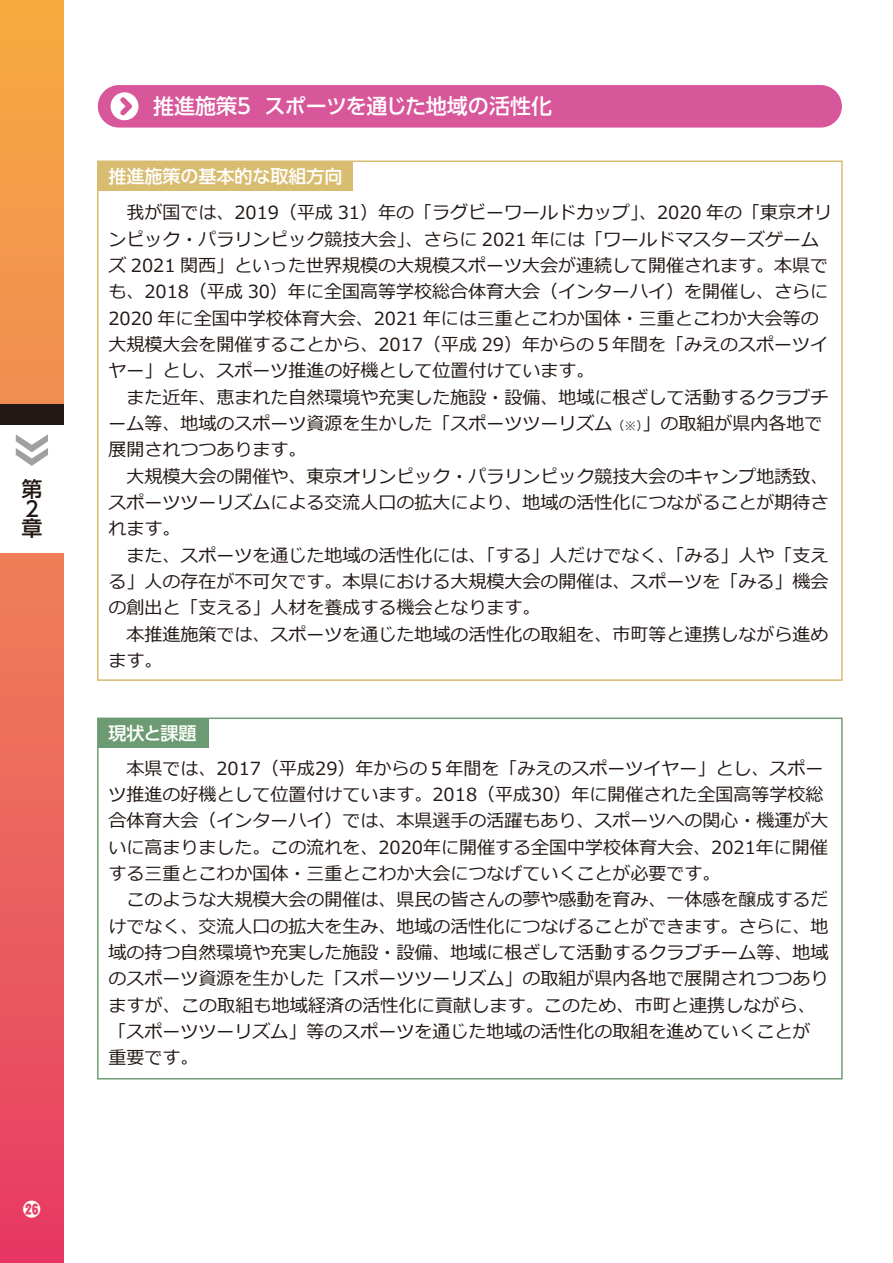
<style>
.page{position:relative;width:893px;height:1263px;background:#fff}
.page>*{position:absolute;margin:0;border:0;box-sizing:border-box;transform-origin:0 0}
.t1{font:21px "BIZ UDP Shin Go Medium";color:#fff}
.t2{font:21px/19.6px "BIZ UDP Shin Go Medium";color:#221815}
.t3{font:18px/26.2px "Meiryo";color:#221815}
.t4{font:18px "BIZ UDP Shin Go Medium";color:#fff}
.s1{font-size:12px}
</style>
<div class="page">
<svg style="left:0;top:0;width:64px;height:1263px;background:#ed7456"></svg>
<div style="left:0;top:404px;width:64px;height:21px;background:#221815"></div>
<div style="left:0;top:425px;width:64px;height:128px;background:#fff"></div>
<svg style="left:16px;top:434px;width:32px;height:32px"></svg>
<div style="left:98px;top:85px;width:744px;height:43px;background:#d8569a;border-radius:21px"></div>
<div style="left:111px;top:92px;width:27px;height:28px;background:#fff;border-radius:50%"></div>
<svg style="left:120px;top:97px;width:12px;height:18px"></svg>
<div style="left:98px;top:161px;width:255px;height:30px;background:#d8bc70"></div>
<div style="left:98px;top:718px;width:110px;height:30px;background:#6c9b73"></div>
<svg style="left:23px;top:1201px;width:17px;height:17px"></svg>
<p class="t2" style="left:21px;top:479px;width:22px">第<br>２章</p>
<p class="t1" style="left:153px;top:96px;width:401px">推進施策５　スポーツを通じた地域の活性化</p>
<p class="t4" style="left:108px;top:167px;width:235px">推進施策の基本的な取組方向</p>
<p class="t3" style="left:108px;top:201px;width:725px;text-indent:18px">我が国では、2019（平成 31）年の「ラグビーワールドカップ」、2020 年の「東京オリンピック・パラリンピック競技大会」、さらに 2021 年には「ワールドマスターズゲームズ 2021 関西」といった世界規模の大規模スポーツ大会が連続して開催されます。本県でも、2018（平成 30）年に全国高等学校総合体育大会（インターハイ）を開催し、さらに2020 年に全国中学校体育大会、2021 年には三重とこわか国体・三重とこわか大会等の大規模大会を開催することから、2017（平成 29）年からの５年間を「みえのスポーツイヤー」とし、スポーツ推進の好機として位置付けています。</p>
<p class="t3" style="left:108px;top:385px;width:722px;text-indent:18px">また近年、恵まれた自然環境や充実した施設・設備、地域に根ざして活動するクラブチーム等、地域のスポーツ資源を生かした「スポーツツーリズム<span class="s1">（※）</span>」の取組が県内各地で展開されつつあります。</p>
<p class="t3" style="left:108px;top:464px;width:722px;text-align:justify;text-indent:18px">大規模大会の開催や、東京オリンピック・パラリンピック競技大会のキャンプ地誘致、スポーツツーリズムによる交流人口の拡大により、地域の活性化につながることが期待されます。</p>
<p class="t3" style="left:108px;top:543px;width:722px;text-align:justify;text-indent:18px">また、スポーツを通じた地域の活性化には、「する」人だけでなく、「みる」人や「支える」人の存在が不可欠です。本県における大規模大会の開催は、スポーツを「みる」機会の創出と「支える」人材を養成する機会となります。</p>
<p class="t3" style="left:108px;top:622px;width:722px;text-indent:18px">本推進施策では、スポーツを通じた地域の活性化の取組を、市町等と連携しながら進めます。</p>
<p class="t4" style="left:108px;top:724px;width:89px">現状と課題</p>
<p class="t3" style="left:108px;top:756px;width:721px;text-indent:18px">本県では、2017（平成29）年からの５年間を「みえのスポーツイヤー」とし、スポーツ推進の好機として位置付けています。2018（平成30）年に開催された全国高等学校総合体育大会（インターハイ）では、本県選手の活躍もあり、スポーツへの関心・機運が大いに高まりました。この流れを、2020年に開催する全国中学校体育大会、2021年に開催する三重とこわか国体・三重とこわか大会につなげていくことが必要です。</p>
<p class="t3" style="left:108px;top:888px;width:721px;text-indent:18px">このような大規模大会の開催は、県民の皆さんの夢や感動を育み、一体感を醸成するだけでなく、交流人口の拡大を生み、地域の活性化につなげることができます。さらに、地域の持つ自然環境や充実した施設・設備、地域に根ざして活動するクラブチーム等、地域のスポーツ資源を生かした「スポーツツーリズム」の取組が県内各地で展開されつつありますが、この取組も地域経済の活性化に貢献します。このため、市町と連携しながら、「スポーツツーリズム」等のスポーツを通じた地域の活性化の取組を進めていくことが重要です。</p>
</div>
